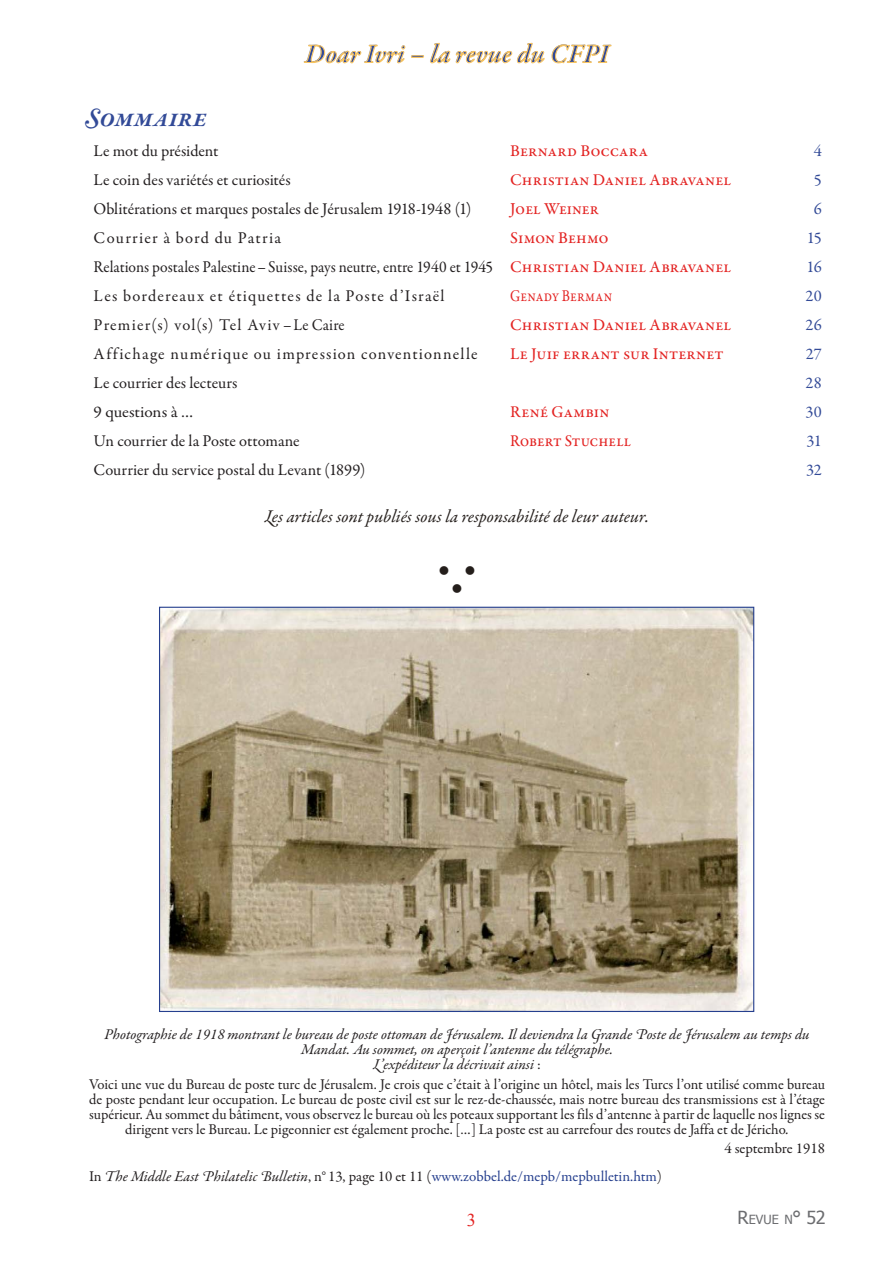
<style>
.page{position:relative;width:893px;height:1263px;background:#fff}
.page>*{position:absolute;margin:0;border:0;box-sizing:border-box;transform-origin:0 0}
.Nouveau_titre{font:italic 600 27px "Garamond Premr Pro";color:#324a97}
.Sommaire_Titre{font:italic 600 27px "Garamond Premr Pro";letter-spacing:.02em;color:#324a97}
.t1{font:italic 18px "Garamond Premr Pro";letter-spacing:-.005em;color:#241e1b}
.t2{font:18px "Times New Roman";color:#e32322}
.titre_conseil{font:500 16.8px "Garamond Premr Pro";letter-spacing:-.01em;color:#e32322;scale:.96 1}
.Sommaire_Titre_artic{font:16.5px "Garamond Premr Pro";letter-spacing:.01em;color:#231f20}
.titre_conseil-2{font:500 16.5px "Garamond Premr Pro";letter-spacing:.01em;color:#e32322}
.Sommaire_Titre_artic-2{font:16.5px "Garamond Premr Pro";letter-spacing:.01em;color:#231f20;scale:.95 1}
.Sommaire_Titre_artic-3{font:16.5px "Garamond Premr Pro";letter-spacing:-.01em;color:#231f20}
.Sommaire_pagination{font:16.5px "Garamond Premr Pro";letter-spacing:-.005em;color:#324a97}
.titre_conseil-3{font:500 16.5px "Garamond Premr Pro";letter-spacing:-.01em;color:#e32322;scale:.94 1}
.titre_conseil-4{font:16.5px "Garamond Premr Pro";letter-spacing:.005em;color:#e32322;scale:.85 1}
.Sommaire_Titre_artic-4{font:16.5px "Garamond Premr Pro";letter-spacing:.01em;color:#231f20;scale:1.05 1}
.légende_figures{font:15px/15px "Garamond Premr Pro";color:#231f20;text-align:center}
.légende_figures-2{font:italic 15px/15px "Garamond Premr Pro";color:#231f20;text-align:center}
.légende_figures-3{font:15px "Garamond Premr Pro";color:#253f8e}
.t3{font:15px "Wingdings";color:#241e1b}
.date{font:12.6px "Tahoma";color:#6c6d70}
.s1{font-style:normal}
.s2{font-style:italic}
.s3{color:#231f20}
.s4{font-style:italic;color:#231f20}
.s5{font-size:18px}
</style>
<div class="page">
<svg style="left:304px;top:45px;width:101px;height:18px"></svg>
<svg style="left:411px;top:55px;width:13px;height:3px"></svg>
<svg style="left:430px;top:43px;width:20px;height:20px"></svg>
<svg style="left:456px;top:43px;width:88px;height:20px"></svg>
<svg style="left:552px;top:44px;width:59px;height:19px"></svg>
<img style="left:161px;top:609px;width:591px;height:401px">
<p class="Sommaire_Titre" style="left:85px;top:101px;width:123px">Sommaire</p>
<p class="Nouveau_titre" style="left:305px;top:37px;width:305px">Doar Ivri – la revue du CFPI</p>
<p class="Sommaire_Titre_artic" style="left:94px;top:141px;width:126px">Le mot du président</p>
<p class="titre_conseil-2" style="left:510px;top:141px;width:139px">Bernard Boccara</p>
<p class="Sommaire_pagination" style="left:814px;top:141px;width:10px">4</p>
<p class="Sommaire_Titre_artic" style="left:94px;top:170px;width:199px">Le coin des variétés et curiosités</p>
<p class="titre_conseil-2" style="left:510px;top:170px;width:223px">Christian Daniel Abravanel</p>
<p class="Sommaire_pagination" style="left:814px;top:170px;width:10px">5</p>
<p class="Sommaire_Titre_artic-3" style="left:94px;top:199px;width:379px">Oblitérations et marques postales de Jérusalem 1918-1948 (1)</p>
<p class="titre_conseil" style="left:510px;top:199px;width:94px">Joel Weiner</p>
<p class="Sommaire_pagination" style="left:814px;top:199px;width:10px">6</p>
<p class="Sommaire_Titre_artic" style="left:94px;top:228px;width:189px">Courrier à bord du Patria</p>
<p class="titre_conseil-2" style="left:510px;top:228px;width:100px">Simon Behmo</p>
<p class="Sommaire_pagination" style="left:807px;top:228px;width:16px">15</p>
<p class="Sommaire_Titre_artic-2" style="left:94px;top:257px;width:422px">Relations postales Palestine–Suisse, pays neutre, entre 1940 et 1945</p>
<p class="titre_conseil-2" style="left:510px;top:257px;width:223px">Christian Daniel Abravanel</p>
<p class="Sommaire_pagination" style="left:806px;top:257px;width:17px">16</p>
<p class="Sommaire_Titre_artic" style="left:94px;top:286px;width:353px">Les bordereaux et étiquettes de la Poste d’Israël</p>
<p class="titre_conseil-4" style="left:510px;top:286px;width:121px">Genady Berman</p>
<p class="Sommaire_pagination" style="left:806px;top:286px;width:18px">20</p>
<p class="Sommaire_Titre_artic" style="left:94px;top:315px;width:252px">Premier(s) vol(s) Tel Aviv –Le Caire</p>
<p class="titre_conseil-2" style="left:510px;top:315px;width:223px">Christian Daniel Abravanel</p>
<p class="Sommaire_pagination" style="left:805px;top:315px;width:18px">26</p>
<p class="Sommaire_Titre_artic" style="left:94px;top:344px;width:386px">Affichage numérique ou impression conventionnelle</p>
<p class="titre_conseil-2" style="left:510px;top:344px;width:215px">Le Juif errant sur Internet</p>
<p class="Sommaire_pagination" style="left:806px;top:344px;width:17px">27</p>
<p class="Sommaire_Titre_artic" style="left:94px;top:373px;width:145px">Le courrier des lecteurs</p>
<p class="Sommaire_pagination" style="left:805px;top:373px;width:18px">28</p>
<p class="Sommaire_Titre_artic-4" style="left:94px;top:402px;width:96px">9 questions à …</p>
<p class="titre_conseil-2" style="left:510px;top:402px;width:101px">René Gambin</p>
<p class="Sommaire_pagination" style="left:805px;top:402px;width:18px">30</p>
<p class="Sommaire_Titre_artic" style="left:94px;top:431px;width:208px">Un courrier de la Poste ottomane</p>
<p class="titre_conseil-3" style="left:510px;top:431px;width:130px">Robert Stuchell</p>
<p class="Sommaire_pagination" style="left:807px;top:431px;width:17px">31</p>
<p class="Sommaire_Titre_artic" style="left:94px;top:460px;width:273px">Courrier du service postal du Levant (1899)</p>
<p class="Sommaire_pagination" style="left:806px;top:460px;width:17px">32</p>
<p class="t1" style="left:265px;top:505px;width:385px">Les articles sont publiés sous la responsabilité de leur auteur.</p>
<p class="t3" style="left:451px;top:581px;width:13px">●</p>
<p class="légende_figures-2" style="left:105px;top:1028px;width:707px">Photographie de 1918 montrant le bureau de poste ottoman de Jérusalem. Il deviendra la Grande Poste de Jérusalem au temps du<br>Mandat. Au sommet, on aperçoit l’antenne du télégraphe.</p>
<p class="légende_figures-2" style="left:373px;top:1058px;width:169px">L’expéditeur la décrivait ainsi <span class="s1">:</span></p>
<p class="légende_figures" style="left:89px;top:1077px;width:737px">Voici une vue du Bureau de poste turc de Jérusalem. Je crois que c’était à l’origine un hôtel, mais les Turcs l’ont utilisé comme bureau de poste pendant leur occupation. Le bureau de poste civil est sur le rez-de-chaussée, mais notre bureau des transmissions est à l’étage supérieur. Au sommet du bâtiment, vous observez le bureau où les poteaux supportant les fils d’antenne à partir de laquelle nos lignes se dirigent vers le Bureau. Le pigeonnier est également proche. […] La poste est au carrefour des routes de Jaffa et de Jéricho<span class="s2">.</span></p>
<p class="légende_figures" style="left:724px;top:1141px;width:102px">4 septembre 1918</p>
<p class="légende_figures-3" style="left:89px;top:1167px;width:574px"><span class="s3">In</span> <span class="s4">The Middle East Philatelic Bulletin</span><span class="s3">, n° 13, page 10 et 11 (</span>www.zobbel.de/mepb/mepbulletin.htm<span class="s3">)</span></p>
<p class="t2" style="left:467px;top:1207px;width:10px">3</p>
<p class="date" style="left:737px;top:1211px;width:90px"><span class="s5">R</span>EVUE N<span class="s5">° 52</span></p>
</div>
